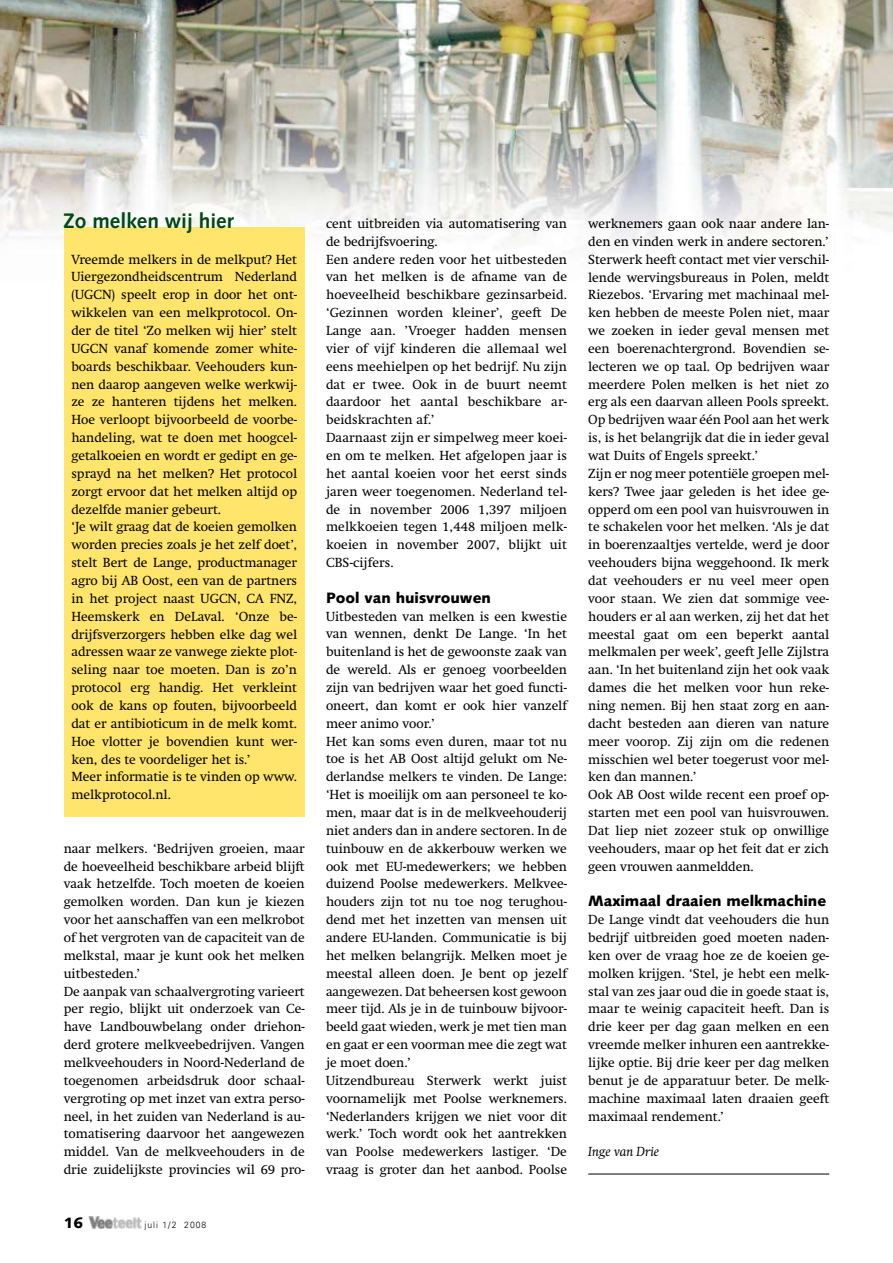
<style>
.page{position:relative;width:893px;height:1263px;background:#fff}
.page>*{position:absolute;margin:0;border:0;box-sizing:border-box;transform-origin:0 0}
.t1{font:700 21px "Syntax";color:#004813}
.t2{font:900 15px "Syntax";color:#000}
.t3{font:13.05px/17.9px "Swift";color:#000}
.t4{font:italic 13.05px "Swift";color:#000}
.t5{font:300 9px "Univers";letter-spacing:.12em;color:#000;scale:.95 1}
</style>
<div class="page">
<img style="left:88px;top:1217px;width:53px;height:11px">
<img style="left:0;top:0;width:893px;height:246px">
<div style="left:64px;top:228px;width:241px;height:589px;background:#ffe56b"></div>
<hr style="left:588px;top:1174px;width:241px;height:1px;background:#000">
<h1 class="t1" style="left:63px;top:209px;width:172px">Zo melken wij hier</h1>
<p class="t3" style="left:71px;top:250px;width:227px">Vreemde melkers in de melkput? Het Uiergezondheidscentrum Nederland (UGCN) speelt erop in door het ont&shy;wikkelen van een melkprotocol. On&shy;der de titel ‘Zo melken wij hier’ stelt UGCN vanaf komende zomer white&shy;boards beschikbaar. Veehouders kun&shy;nen daarop aangeven welke werkwij&shy;ze ze hanteren tijdens het melken.<br>Hoe verloopt bijvoorbeeld de voorbe&shy;handeling, wat te doen met hoogcel&shy;getalkoeien en wordt er gedipt en ge&shy;sprayd na het melken? Het protocol zorgt ervoor dat het melken altijd op dezelfde manier gebeurt.<br>‘Je wilt graag dat de koeien gemolken worden precies zoals je het zelf doet’, stelt Bert de Lange, productmanager agro bij AB Oost, een van de partners in het project naast UGCN, CA FNZ, Heemskerk en DeLaval. ‘Onze be&shy;drijfsverzorgers hebben elke dag wel adressen waar ze vanwege ziekte plot&shy;seling naar toe moeten. Dan is zo’n protocol erg handig. Het verkleint ook de kans op fouten, bijvoorbeeld dat er antibioticum in de melk komt.<br>Hoe vlotter je bovendien kunt wer&shy;ken, des te voordeliger het is.’<br>Meer informatie is te vinden op www. melkprotocol.nl.</p>
<p class="t3" style="left:64px;top:839px;width:242px">naar melkers. ‘Bedrijven groeien, maar de hoeveelheid beschikbare arbeid blijft vaak hetzelfde. Toch moeten de koeien gemolken worden. Dan kun je kiezen voor het aanschaffen van een melkrobot of het vergroten van de capaciteit van de melkstal, maar je kunt ook het melken uitbesteden.’<br>De aanpak van schaalvergroting varieert per regio, blijkt uit onderzoek van Ce&shy;have Landbouwbelang onder driehon&shy;derd grotere melkveebedrijven. Vangen melkveehouders in Noord-Nederland de toegenomen arbeidsdruk door schaal&shy;vergroting op met inzet van extra perso&shy;neel, in het zuiden van Nederland is au&shy;tomatisering daarvoor het aangewezen middel. Van de melkveehouders in de drie zuidelijkste provincies wil 69 pro-</p>
<p class="t2" style="left:64px;top:1213px;width:21px">16</p>
<p class="t5" style="left:145px;top:1219px;width:67px">juli 1/2 2008</p>
<p class="t3" style="left:326px;top:215px;width:242px">cent uitbreiden via automatisering van de bedrijfsvoering.<br>Een andere reden voor het uitbesteden van het melken is de afname van de hoeveelheid beschikbare gezinsarbeid. ‘Gezinnen worden kleiner’, geeft De Lange aan. ’Vroeger hadden mensen vier of vijf kinderen die allemaal wel eens meehielpen op het bedrijf. Nu zijn dat er twee. Ook in de buurt neemt daardoor het aantal beschikbare ar&shy;beidskrachten af.’<br>Daarnaast zijn er simpelweg meer koei&shy;en om te melken. Het afgelopen jaar is het aantal koeien voor het eerst sinds jaren weer toegenomen. Nederland tel&shy;de in november 2006 1,397 miljoen melkkoeien tegen 1,448 miljoen melk&shy;koeien in november 2007, blijkt uit CBS-cijfers.</p>
<p class="t2" style="left:326px;top:589px;width:167px">Pool van huisvrouwen</p>
<p class="t3" style="left:326px;top:607px;width:242px">Uitbesteden van melken is een kwestie van wennen, denkt De Lange. ‘In het buitenland is het de gewoonste zaak van de wereld. Als er genoeg voorbeelden zijn van bedrijven waar het goed functi&shy;oneert, dan komt er ook hier vanzelf meer animo voor.’<br>Het kan soms even duren, maar tot nu toe is het AB Oost altijd gelukt om Ne&shy;derlandse melkers te vinden. De Lange: ‘Het is moeilijk om aan personeel te ko&shy;men, maar dat is in de melkveehouderij niet anders dan in andere sectoren. In de tuinbouw en de akkerbouw werken we ook met EU-medewerkers; we hebben duizend Poolse medewerkers. Melkvee&shy;houders zijn tot nu toe nog terughou&shy;dend met het inzetten van mensen uit andere EU-landen. Communicatie is bij het melken belangrijk. Melken moet je meestal alleen doen. Je bent op jezelf aangewezen. Dat beheersen kost gewoon meer tijd. Als je in de tuinbouw bijvoor&shy;beeld gaat wieden, werk je met tien man en gaat er een voorman mee die zegt wat je moet doen.’<br>Uitzendbureau Sterwerk werkt juist voornamelijk met Poolse werknemers. ‘Nederlanders krijgen we niet voor dit werk.’ Toch wordt ook het aantrekken van Poolse medewerkers lastiger. ‘De vraag is groter dan het aanbod. Poolse</p>
<p class="t3" style="left:588px;top:215px;width:242px">werknemers gaan ook naar andere lan&shy;den en vinden werk in andere sectoren.’ Sterwerk heeft contact met vier verschil&shy;lende wervingsbureaus in Polen, meldt Riezebos. ‘Ervaring met machinaal mel&shy;ken hebben de meeste Polen niet, maar we zoeken in ieder geval mensen met een boerenachtergrond. Bovendien se&shy;lecteren we op taal. Op bedrijven waar meerdere Polen melken is het niet zo erg als een daarvan alleen Pools spreekt.<br>Op bedrijven waar één Pool aan het werk is, is het belangrijk dat die in ieder geval wat Duits of Engels spreekt.’<br>Zijn er nog meer potentiële groepen mel&shy;kers? Twee jaar geleden is het idee ge&shy;opperd om een pool van huisvrouwen in te schakelen voor het melken. ‘Als je dat in boerenzaaltjes vertelde, werd je door veehouders bijna weggehoond. Ik merk dat veehouders er nu veel meer open voor staan. We zien dat sommige vee&shy;houders er al aan werken, zij het dat het meestal gaat om een beperkt aantal melkmalen per week’, geeft Jelle Zijlstra aan. ‘In het buitenland zijn het ook vaak dames die het melken voor hun reke&shy;ning nemen. Bij hen staat zorg en aan&shy;dacht besteden aan dieren van nature meer voorop. Zij zijn om die redenen misschien wel beter toegerust voor mel&shy;ken dan mannen.’<br>Ook AB Oost wilde recent een proef op&shy;starten met een pool van huisvrouwen.<br>Dat liep niet zozeer stuk op onwillige veehouders, maar op het feit dat er zich geen vrouwen aanmeldden.</p>
<p class="t2" style="left:588px;top:892px;width:240px">Maximaal draaien melkmachine</p>
<p class="t3" style="left:588px;top:911px;width:242px;text-align:justify">De Lange vindt dat veehouders die hun bedrijf uitbreiden goed moeten naden&shy;ken over de vraag hoe ze de koeien ge&shy;molken krijgen. ‘Stel, je hebt een melk&shy;stal van zes jaar oud die in goede staat is, maar te weinig capaciteit heeft. Dan is drie keer per dag gaan melken en een vreemde melker inhuren een aantrekke&shy;lijke optie. Bij drie keer per dag melken benut je de apparatuur beter. De melk&shy;machine maximaal laten draaien geeft maximaal rendement.’</p>
<p class="t4" style="left:588px;top:1144px;width:72px">Inge van Drie</p>
</div>
